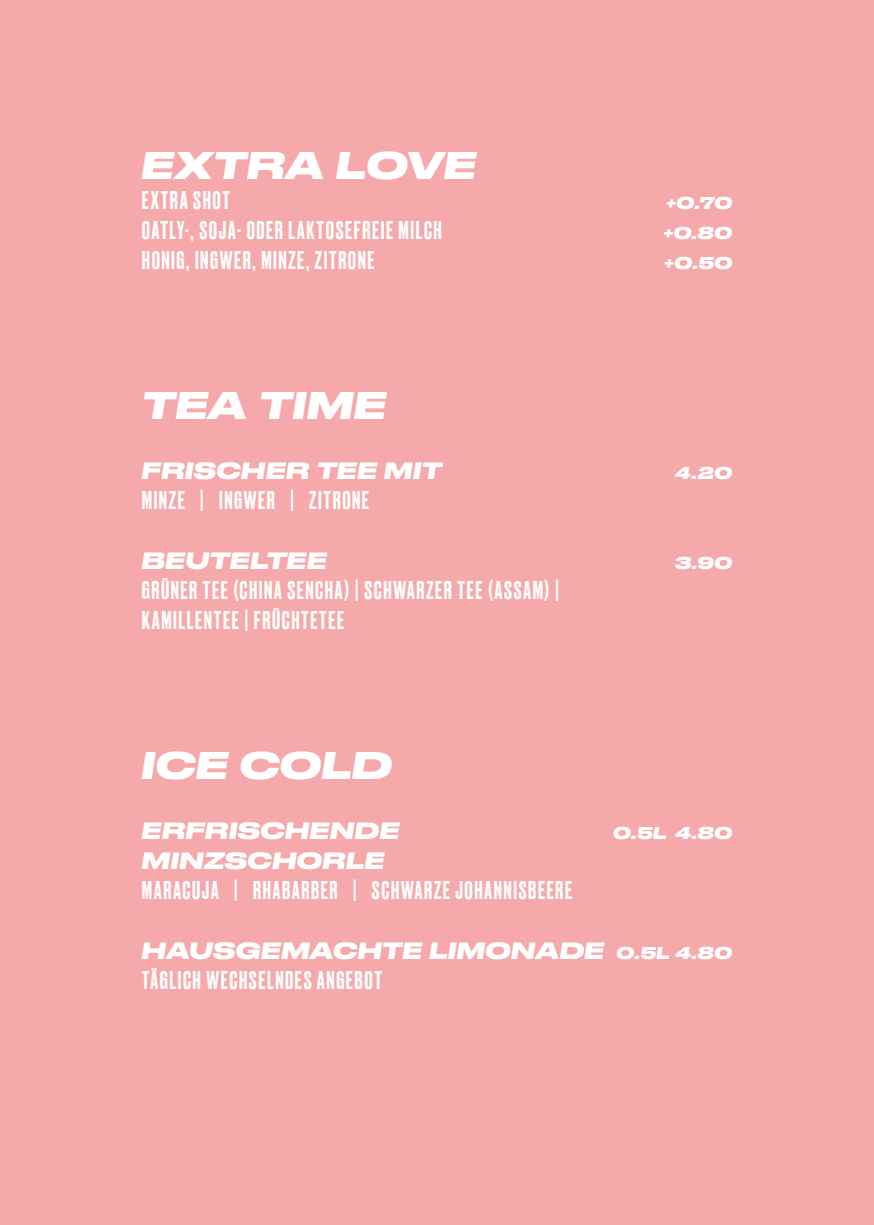
<style>
.page{position:relative;width:874px;height:1225px;background:#fff}
.page>*{position:absolute;margin:0;border:0;box-sizing:border-box;transform-origin:0 0}
.t1{font:italic 700 36px "Druk Wide TT";letter-spacing:.02em;color:#fff}
.Body{font:500 24px "Druk TT";letter-spacing:.07em;color:#fff}
.t2{font:italic 700 22px/30px "Druk Wide TT";letter-spacing:.03em;color:#fff}
.Price{font:italic 700 16px "Druk Wide TT";letter-spacing:.035em;color:#fff}
</style>
<div class="page">
<div style="left:0;top:0;width:873px;height:1225px;background:#f5a9ab"></div>
<p class="t1" style="left:142px;top:136px;width:335px">EXTRA LOVE</p>
<p class="Body" style="left:142px;top:184px;width:90px">EXTRA SHOT</p>
<p class="Body" style="left:142px;top:214px;width:301px">OATLY-, SOJA- ODER LAKTOSEFREIE MILCH</p>
<p class="Body" style="left:142px;top:244px;width:234px">HONIG, INGWER, MINZE, ZITRONE</p>
<p class="Price" style="left:666px;top:190px;width:67px">+0.70</p>
<p class="Price" style="left:663px;top:220px;width:70px">+0.80</p>
<p class="Price" style="left:664px;top:250px;width:69px">+0.50</p>
<p class="t1" style="left:142px;top:376px;width:245px">TEA TIME</p>
<p class="t2" style="left:142px;top:454px;width:301px">FRISCHER TEE MIT</p>
<p class="Body" style="left:142px;top:484px;width:228px">MINZE | INGWER | ZITRONE</p>
<p class="t2" style="left:142px;top:544px;width:186px">BEUTELTEE</p>
<p class="Body" style="left:142px;top:574px;width:418px">GRÜNER TEE (CHINA SENCHA) | SCHWARZER TEE (ASSAM) |</p>
<p class="Body" style="left:142px;top:604px;width:204px">KAMILLENTEE | FRÜCHTETEE</p>
<p class="Price" style="left:675px;top:460px;width:58px">4.20</p>
<p class="Price" style="left:674px;top:550px;width:58px">3.90</p>
<p class="t1" style="left:142px;top:736px;width:251px">ICE COLD</p>
<p class="t2" style="left:142px;top:814px;width:259px">ERFRISCHENDE<br>MINZSCHORLE</p>
<p class="Body" style="left:142px;top:874px;width:431px">MARACUJA | RHABARBER | SCHWARZE JOHANNISBEERE</p>
<p class="Price" style="left:613px;top:820px;width:120px">0.5L 4.80</p>
<p class="t2" style="left:142px;top:934px;width:463px">HAUSGEMACHTE LIMONADE</p>
<p class="Body" style="left:142px;top:964px;width:241px">TÄGLICH WECHSELNDES ANGEBOT</p>
<p class="Price" style="left:616px;top:940px;width:117px">0.5L 4.80</p>
</div>
